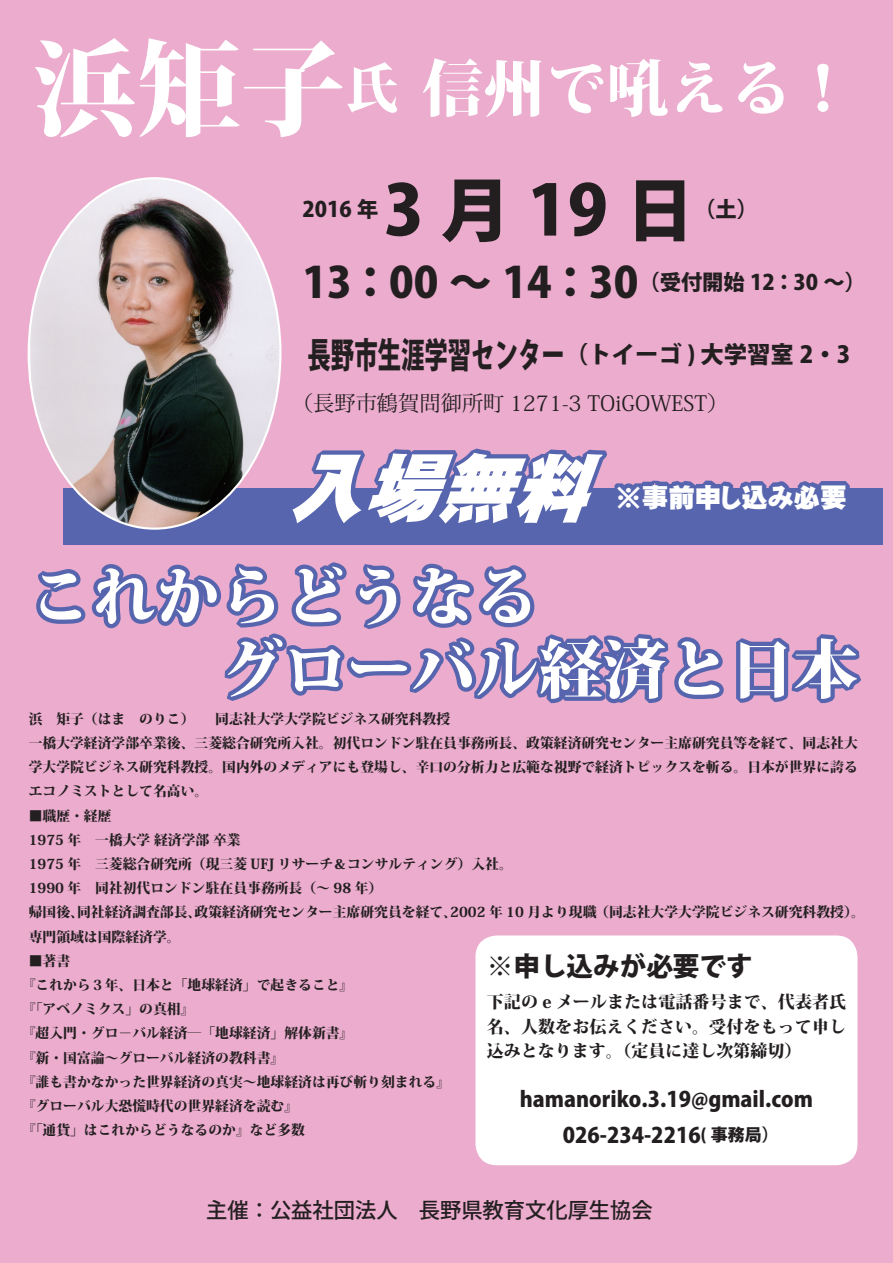
<style>
.page{position:relative;width:893px;height:1263px;background:#ecacce}
.page>*{position:absolute;margin:0;border:0;box-sizing:border-box;transform-origin:0 0}
.t1{font:800 104.1px "Koz Min Pro";color:#fff}
.t2{font:italic 74.4px "DF Gothic UB WING RKSJ H";color:#fff}
.t3{font:800 69.15px "Koz Go Pro";color:#231f20}
.t4{font:800 63.75px/72.6px "Koz Min Pro";color:#fff}
.t5{font:800 61.65px "Koz Min Pro";color:#fff}
.t6{font:800 42.45px "Koz Go Pro";color:#231f20}
.t7{font:800 35.1px "Koz Go Pro";color:#231f20;scale:.67 1}
.t8{font:800 26.55px "Koz Go Pro";color:#231f20}
.t9{font:26.55px "DF Gothic UB WING RKSJ H";color:#fff}
.t10{font:800 23.4px "Koz Go Pro";color:#231f20}
.t11{font:800 21.3px "Koz Go Pro";color:#231f20}
.t12{font:21.3px "Koz Min Pro";color:#231f20}
.t13{font:500 21.3px "Koz Go Pro";color:#231f20}
.t14{font:800 16.95px/24.2px "Koz Min Pro";letter-spacing:.005em;color:#231f20;text-align:justify}
.t15{font:800 16.95px "Koz Go Pro";color:#231f20}
.t16{font:800 13.8px/24.2px "Koz Min Pro";color:#231f20}
</style>
<div class="page">
<img style="left:29px;top:178px;width:251px;height:221px">
<div style="left:475px;top:935px;width:382px;height:230px;background:#fff;border-radius:21px"></div>
<svg style="left:32px;top:357px;width:840px;height:347px"></svg>
<h1 class="t1" style="left:33px;top:11px;width:367px">浜矩子<sup>氏</sup></h1>
<h3 class="t5" style="left:422px;top:42px;width:433px">信州で吼える!</h3>
<h3 class="t11" style="left:303px;top:196px;width:77px">2016 年</h3>
<h3 class="t3" style="left:384px;top:165px;width:312px">3 月 19 日</h3>
<h3 class="t11" style="left:694px;top:196px;width:65px">（土(</h3>
<h3 class="t6" style="left:303px;top:255px;width:337px">13：00～ 14：30</h3>
<h3 class="t11" style="left:638px;top:268px;width:229px">（受付開始 12：30 ~(</h3>
<h3 class="t7" style="left:308px;top:332px;width:385px">長野市生涯学習センター</h3>
<h3 class="t12" style="left:292px;top:388px;width:438px">（長野市鶴賀問御所町 1271-3 TOiGOWEST(</h3>
<h3 class="t10" style="left:565px;top:339px;width:287px">（トイーゴ ) 大学習室 ・2 3</h3>
<h2 class="t2" style="left:288px;top:451px;width:326px">入場無料</h2>
<h3 class="t9" style="left:615px;top:484px;width:233px">※事前申し込み必要</h3>
<h3 class="t4" style="left:220px;top:557px;width:639px;text-indent:-191px">これからどうなる<br>グローバル経済と日本</h3>
<p class="t16" style="left:29px;top:706px;width:831px">浜　矩子（はま　のりこ）　　同志社大学大学院ビジネス研究科教授<br>一橋大学経済学部卒業後、三菱総合研究所入社。初代ロンドン駐在員事務所長、政策経済研究センター主席研究員等を経て、同志社大学大学院ビジネス研究科教授。国内外のメディアにも登場し、辛口の分析力と広範な視野で経済トピックスを斬る。日本が世界に誇るエコノミストとして名高い。</p>
<p class="t16" style="left:29px;top:803px;width:84px">■職歴・経歴</p>
<p class="t16" style="left:29px;top:827px;width:213px">1975 年　一橋大学経済学部卒業</p>
<p class="t16" style="left:29px;top:851px;width:486px">1975 年　三菱総合研究所（現三菱 UFJ リサーチ＆コンサルティング）入社。</p>
<p class="t16" style="left:29px;top:875px;width:355px">1990 年　同社初代ロンドン駐在員事務所長（～ 98 年(</p>
<p class="t16" style="left:450px;top:899px;width:416px">2002 年 10 月より現職（同志社大学大学院ビジネス研究科教授。(</p>
<p class="t16" style="left:29px;top:899px;width:154px">帰国後、<br>専門領域は国際経済学。</p>
<p class="t16" style="left:22px;top:948px;width:430px;text-indent:7px">■著書<br>『これから３年、日本と「地球経済」で起きること『<br>『「アベノミクス」の真相『<br>『超入門・グロ－バル経済―「地球経済」解体新書『<br>『新・国富論～グローバル経済の教科書『<br>『誰も書かなかった世界経済の真実～地球経済は再び斬り刻まれる『『グローバル大恐慌時代の世界経済を読む『<br>『「通貨」はこれからどうなるのか』など多数</p>
<p class="t16" style="left:195px;top:899px;width:264px">政策経済研究センター主席研究員を経て、</p>
<p class="t16" style="left:77px;top:899px;width:126px">同社経済調査部長、</p>
<h3 class="t8" style="left:487px;top:949px;width:267px">※申し込みが必要です</h3>
<p class="t14" style="left:487px;top:989px;width:361px">下記の e メールまたは電話番号まで、代表者氏名、人数をお伝えください。受付をもって申し込みとなります。（定員に達し次第締切(</p>
<h3 class="t11" style="left:520px;top:1085px;width:295px">hamanoriko.3.19@gmail.com</h3>
<p class="t15" style="left:701px;top:1124px;width:79px">( 事務局(</p>
<h3 class="t11" style="left:563px;top:1121px;width:139px">026-234-2216</h3>
<h3 class="t13" style="left:206px;top:1196px;width:448px">主催：公益社団法人　長野県教育文化厚生協会</h3>
</div>
